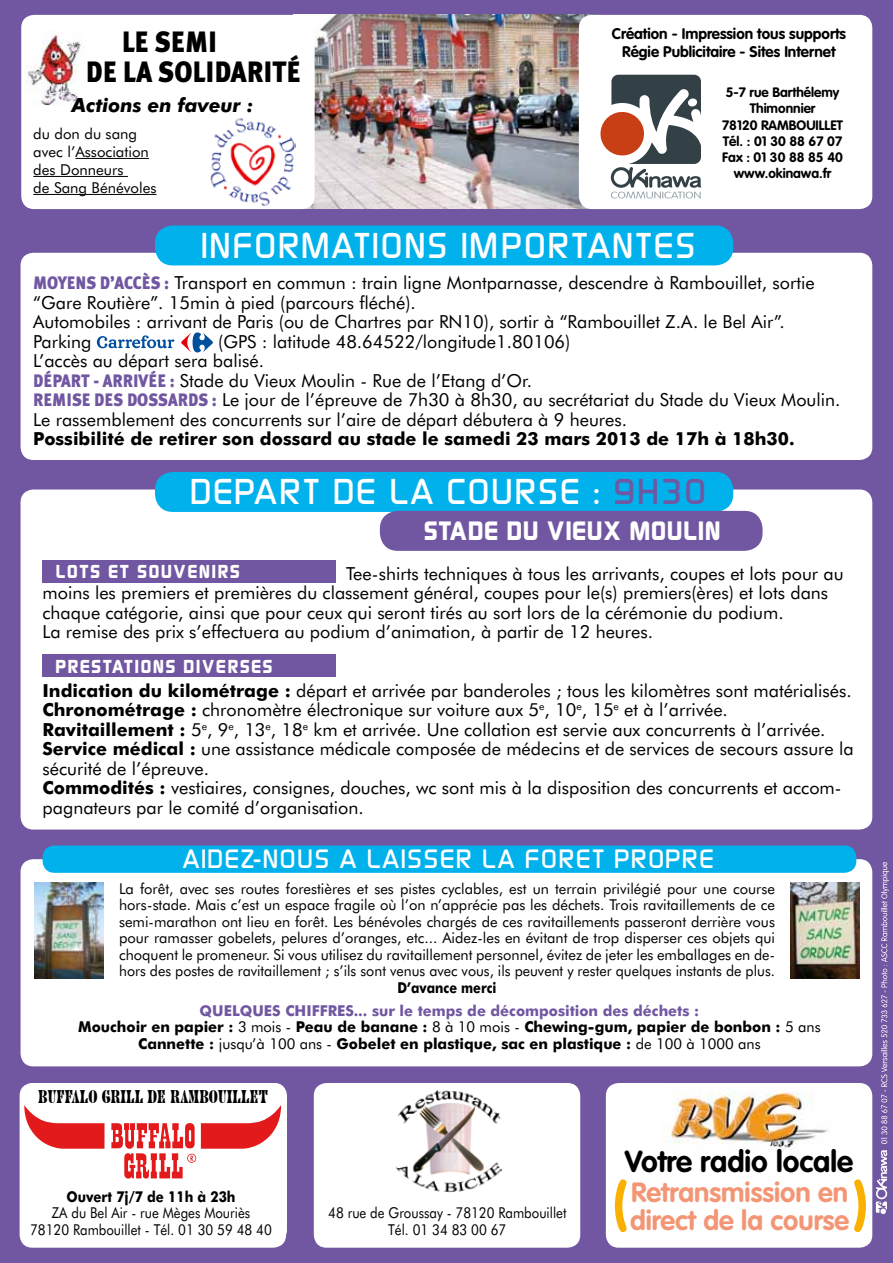
<style>
.page{position:relative;width:893px;height:1263px;background:#7157a1}
.page>*{position:absolute;margin:0;border:0;box-sizing:border-box;transform-origin:0 0}
.t1{font:700 60px "VAG Rounded";color:#f9b000}
.t2{font:34.5px "Bazouk SSK";letter-spacing:.1em;color:#fff}
.t3{font:700 30px "VAG Rounded";color:#000}
.t4{font:900 29.4px "Meta Plus";color:#000;scale:.9 1}
.t5{font:700 27.45px "VAG Rounded";color:#f39676}
.t6{font:25.5px "Bazouk SSK";letter-spacing:.1em;color:#fff}
.t7{font:700 25.5px "Bazouk SSK";letter-spacing:.04em;color:#fff}
.t8{font:italic 700 19.5px "Futura BT";color:#000}
.t9{font:18px/19.5px "Futura BT";color:#000}
.t10{font:700 18px "Futura BT";color:#000}
.t11{font:700 18px "Bazouk SSK";letter-spacing:.1em;color:#fff}
.t12{font:17.25px "Juniper Std";color:#000}
.t13{font:700 15.15px "VAG Rounded";color:#000}
.t14{font:15px/16.5px "Futura BT";color:#000;text-align:justify}
.t15{font:700 15px "Futura BT";color:#000}
.t16{font:15px "Futura BT";color:#000;scale:.88 1}
.t17{font:700 15px "Futura BT";color:#7157a1}
.t18{font:700 15px "Futura BT";color:#000;scale:.88 1}
.t19{font:700 15px "Futura BT";color:#000;scale:.85 1}
.t20{font:700 13.5px/16.2px "VAG Rounded";color:#000;text-align:center}
.s1{font-family:"Meta Plus";font-weight:900;color:#7157a1}
.s2{color:#7157a1}
.s3{font-weight:700}
.s4{font-weight:400}
</style>
<div class="page">
<img style="left:306px;top:15px;width:282px;height:193px">
<div style="left:21px;top:15px;width:294px;height:194px;background:#fff;border-radius:13px"></div>
<div style="left:21px;top:253px;width:851px;height:207px;background:#fff;border-radius:13px"></div>
<div style="left:21px;top:859px;width:851px;height:207px;background:#fff;border-radius:13px"></div>
<div style="left:20px;top:1083px;width:266px;height:165px;background:#fff;border-radius:13px"></div>
<div style="left:314px;top:1083px;width:266px;height:165px;background:#fff;border-radius:13px"></div>
<div style="left:606px;top:1083px;width:266px;height:165px;background:#fff;border-radius:13px"></div>
<div style="left:21px;top:489px;width:851px;height:340px;background:#fff;border-radius:13px"></div>
<div style="left:579px;top:15px;width:293px;height:194px;background:#fff;border-radius:13px"></div>
<div style="left:155px;top:225px;width:578px;height:40px;background:#00b1eb;border-radius:18px"></div>
<div style="left:155px;top:472px;width:578px;height:40px;background:#00b1eb;border-radius:18px"></div>
<div style="left:43px;top:845px;width:813px;height:28px;background:#00b1eb;border-radius:12px"></div>
<div style="left:380px;top:511px;width:383px;height:40px;background:#7157a1;border-radius:18px"></div>
<div style="left:21px;top:1083px;width:266px;height:159px;background:#fff;border-radius:13px"></div>
<img style="left:26px;top:35px;width:60px;height:71px">
<img style="left:210px;top:118px;width:85px;height:88px">
<hr style="left:76px;top:158px;width:73px;height:1px;background:#000">
<hr style="left:33px;top:176px;width:95px;height:1px;background:#000">
<hr style="left:33px;top:194px;width:124px;height:1px;background:#000">
<svg style="left:181px;top:332px;width:32px;height:20px"></svg>
<svg style="left:97px;top:335px;width:77px;height:13px"></svg>
<div style="left:43px;top:560px;width:293px;height:23px;background:#7157a1"></div>
<div style="left:43px;top:655px;width:293px;height:22px;background:#7157a1"></div>
<img style="left:34px;top:883px;width:70px;height:95px">
<svg style="left:24px;top:1105px;width:80px;height:44px"></svg>
<svg style="left:111px;top:1105px;width:170px;height:73px"></svg>
<img style="left:790px;top:882px;width:70px;height:96px">
<img style="left:664px;top:1091px;width:164px;height:61px">
<img style="left:397px;top:1090px;width:105px;height:103px">
<svg style="left:876px;top:1150px;width:11px;height:64px"></svg>
<svg style="left:881px;top:862px;width:8px;height:282px"></svg>
<svg style="left:600px;top:75px;width:101px;height:123px"></svg>
<p class="t4" style="left:122px;top:25px;width:108px">LE SEMI</p>
<p class="t4" style="left:86px;top:55px;width:241px">DE LA SOLIDARITÉ</p>
<p class="t8" style="left:72px;top:93px;width:184px">Actions en faveur :</p>
<p class="t14" style="left:33px;top:125px;width:105px">du don du sang</p>
<p class="t14" style="left:33px;top:143px;width:117px">avec l’Association</p>
<p class="t14" style="left:33px;top:161px;width:92px">des Donneurs</p>
<p class="t14" style="left:33px;top:179px;width:125px">de Sang Bénévoles</p>
<p class="t13" style="left:612px;top:25px;width:236px">Création - Impression tous supports</p>
<p class="t13" style="left:622px;top:43px;width:215px">Régie Publicitaire - Sites Internet</p>
<p class="t20" style="left:726px;top:84px;width:115px">5-7 rue Barthélemy<br>Thimonnier</p>
<p class="t20" style="left:722px;top:117px;width:123px">78120 RAMBOUILLET</p>
<p class="t20" style="left:723px;top:133px;width:121px">Tél. : 01 30 88 67 07</p>
<p class="t20" style="left:722px;top:149px;width:122px">Fax : 01 30 88 85 40</p>
<p class="t20" style="left:734px;top:165px;width:99px">www.okinawa.fr</p>
<p class="t2" style="left:202px;top:229px;width:494px">INFORMATIONS IMPORTANTES</p>
<p class="t9" style="left:33px;top:273px;width:783px"><span class="s1">MOYENS D’ACCÈS :</span> Transport en commun : train ligne Montparnasse, descendre à Rambouillet, sortie</p>
<p class="t9" style="left:33px;top:293px;width:384px">“Gare Routière”. 15min à pied (parcours fléché).</p>
<p class="t9" style="left:33px;top:312px;width:753px">Automobiles : arrivant de Paris (ou de Chartres par RN10), sortir à “Rambouillet Z.A. le Bel Air”.</p>
<p class="t9" style="left:33px;top:332px;width:60px">Parking</p>
<p class="t9" style="left:218px;top:332px;width:354px">(GPS : latitude 48.64522/longitude1.80106)</p>
<p class="t9" style="left:33px;top:351px;width:232px">L’accès au départ sera balisé.</p>
<p class="t9" style="left:33px;top:371px;width:500px"><span class="s1">DÉPART - ARRIVÉE :</span> Stade du Vieux Moulin - Rue de l’Etang d’Or.</p>
<p class="t9" style="left:33px;top:390px;width:809px"><span class="s1">REMISE DES DOSSARDS :</span> Le jour de l’épreuve de 7h30 à 8h30, au secrétariat du Stade du Vieux Moulin.</p>
<p class="t9" style="left:33px;top:410px;width:595px">Le rassemblement des concurrents sur l’aire de départ débutera à 9 heures.</p>
<p class="t10" style="left:33px;top:428px;width:763px">Possibilité de retirer son dossard au stade le samedi 23 mars 2013 de 17h à 18h30.</p>
<p class="t2" style="left:191px;top:474px;width:516px">DEPART DE LA COURSE : <span class="s2">9H30</span></p>
<p class="t7" style="left:424px;top:518px;width:298px">STADE DU VIEUX MOULIN</p>
<p class="t11" style="left:56px;top:563px;width:185px">LOTS ET SOUVENIRS</p>
<p class="t9" style="left:43px;top:563px;width:803px;text-indent:304px">Tee-shirts techniques à tous les arrivants, coupes et lots pour au moins les premiers et premières du classement général, coupes pour le(s) premiers(ères) et lots dans chaque catégorie, ainsi que pour ceux qui seront tirés au sort lors de la cérémonie du podium.</p>
<p class="t9" style="left:43px;top:622px;width:612px">La remise des prix s’effectuera au podium d’animation, à partir de 12 heures.</p>
<p class="t11" style="left:56px;top:658px;width:218px">PRESTATIONS DIVERSES</p>
<p class="t9" style="left:43px;top:680px;width:811px"><span class="s3">Indication du kilométrage :</span> départ et arrivée par banderoles ; tous les kilomètres sont matérialisés.</p>
<p class="t9" style="left:43px;top:700px;width:687px"><span class="s3">Chronométrage :</span> chronomètre électronique sur voiture aux 5<sup>e</sup>, 10<sup>e</sup>, 15<sup>e</sup> et à l’arrivée.</p>
<p class="t9" style="left:43px;top:719px;width:785px"><span class="s3">Ravitaillement :</span> 5<sup>e</sup>, 9<sup>e</sup>, 13<sup>e</sup>, 18<sup>e</sup> km et arrivée. Une collation est servie aux concurrents à l’arrivée.</p>
<p class="t9" style="left:43px;top:739px;width:813px"><span class="s3">Service médical :</span> une assistance médicale composée de médecins et de services de secours assure la sécurité de l’épreuve.</p>
<p class="t9" style="left:43px;top:778px;width:800px"><span class="s3">Commodités :</span> vestiaires, consignes, douches, wc sont mis à la disposition des concurrents et accom&shy;pagnateurs par le comité d’organisation.</p>
<p class="t6" style="left:183px;top:847px;width:532px">AIDEZ-NOUS A LAISSER LA FORET PROPRE</p>
<p class="t14" style="left:119px;top:880px;width:657px">La forêt, avec ses routes forestières et ses pistes cyclables, est un terrain privilégié pour une course hors-stade. Mais c’est un espace fragile où l’on n’apprécie pas les déchets. Trois ravitaillements de ce semi-marathon ont lieu en forêt. Les bénévoles chargés de ces ravitaillements passeront derrière vous pour ramasser gobelets, pelures d’oranges, etc... Aidez-les en évitant de trop disperser ces objets qui choquent le promeneur. Si vous utilisez du ravitaillement personnel, évitez de jeter les emballages en de&shy;hors des postes de ravitaillement ; s’ils sont venus avec vous, ils peuvent y rester quelques instants de plus.</p>
<p class="t19" style="left:397px;top:978px;width:118px">D’avance merci</p>
<p class="t17" style="left:200px;top:1001px;width:501px">QUELQUES CHIFFRES... sur le temps de décomposition des déchets :</p>
<p class="t15" style="left:78px;top:1018px;width:744px">Mouchoir en papier : <span class="s4">3 mois -</span> Peau de banane : <span class="s4">8 à 10 mois -</span> Chewing-gum, papier de bonbon : <span class="s4">5 ans</span></p>
<p class="t15" style="left:138px;top:1034px;width:624px">Cannette : <span class="s4">jusqu’à 100 ans -</span> Gobelet en plastique, sac en plastique : <span class="s4">de 100 à 1000 ans</span></p>
<p class="t12" style="left:38px;top:1087px;width:231px">BUFFALO GRILL DE RAMBOUILLET</p>
<p class="t18" style="left:66px;top:1187px;width:194px">Ouvert 7j/7 de 11h à 23h</p>
<p class="t16" style="left:52px;top:1203px;width:227px">ZA du Bel Air - rue Mèges Mouriès</p>
<p class="t16" style="left:30px;top:1220px;width:276px">78120 Rambouillet - Tél. 01 30 59 48 40</p>
<p class="t16" style="left:328px;top:1203px;width:272px">48 rue de Groussay - 78120 Rambouillet</p>
<p class="t16" style="left:388px;top:1220px;width:136px">Tél. 01 34 83 00 67</p>
<p class="t3" style="left:625px;top:1143px;width:230px">Votre radio locale</p>
<p class="t5" style="left:631px;top:1176px;width:218px">Retransmission en</p>
<p class="t1" style="left:612px;top:1166px;width:16px">(</p>
<p class="t5" style="left:630px;top:1204px;width:221px">direct de la course</p>
</div>
